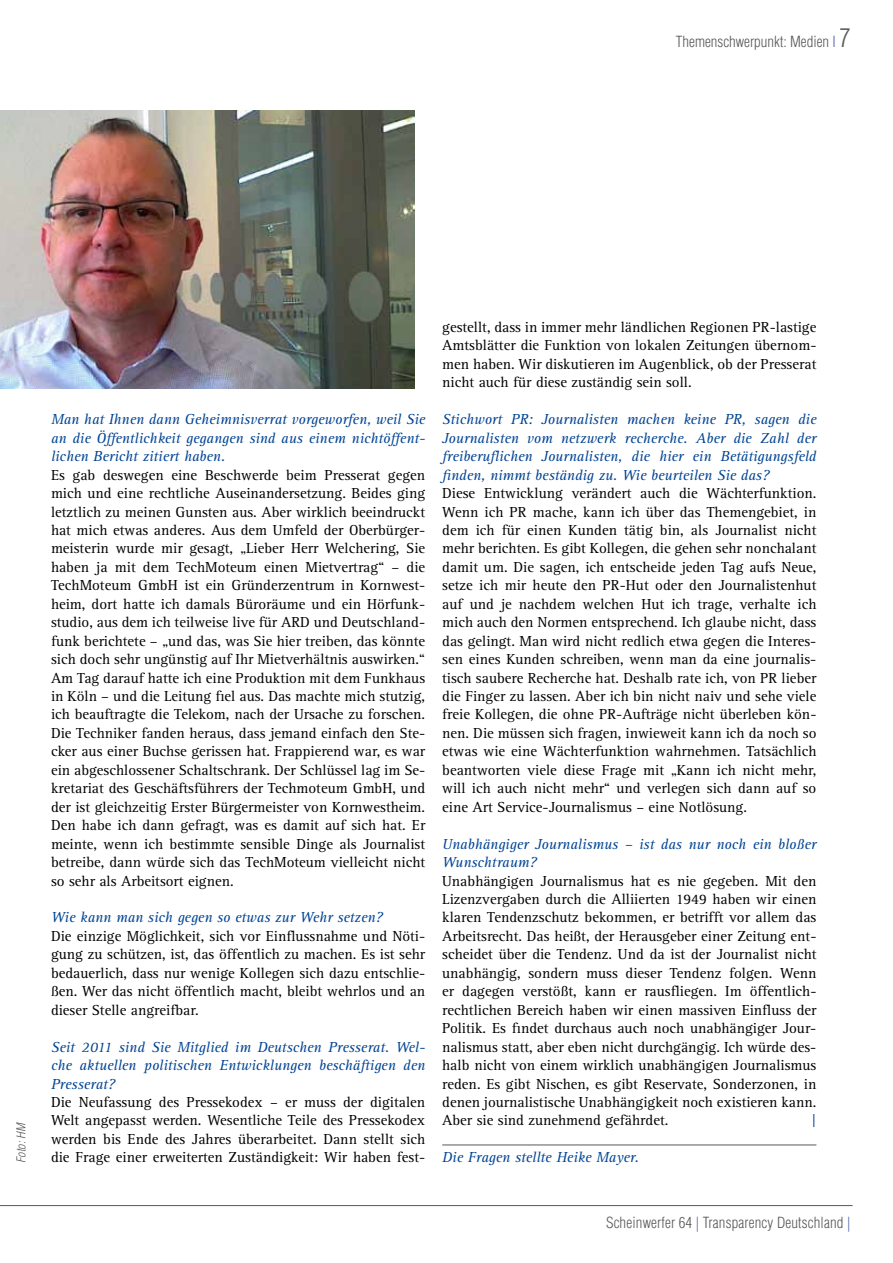
<style>
.page{position:relative;width:893px;height:1263px;background:#fff}
.page>*{position:absolute;margin:0;border:0;box-sizing:border-box;transform-origin:0 0}
.t1{font:15px/18.5px "Rotis Serif";color:#000;text-align:justify}
.t2{font:italic 15px/18.5px "Rotis Serif";color:#004494;text-align:justify}
.t3{font:300 condensed 15px "Helvetica LT Std";letter-spacing:.01em;color:#58585a}
.t4{font:15px "Rotis Serif";color:#004494}
.t5{font:italic 300 condensed 12px "Helvetica LT Std";color:#58585a}
.s1{color:#5168aa}
.s2{font-size:25.5px}
</style>
<div class="page">
<img style="left:0;top:111px;width:415px;height:277px">
<hr style="left:442px;top:1144px;width:374px;height:1px;background:#58585a">
<hr style="left:0;top:1205px;width:853px;height:1px;background:#58585a">
<p class="t3" style="left:676px;top:32px;width:176px">Themenschwerpunkt: Medien <span class="s1">I</span> <span class="s2">7</span></p>
<p class="t5" style="left:14px;top:1163px;width:42px;rotate:-90deg">Foto: HM</p>
<p class="t2" style="left:51px;top:411px;width:376px">Man hat Ihnen dann Geheimnisverrat vorgeworfen, weil Sie an die Öffentlichkeit gegangen sind aus einem nichtöffent&shy;lichen Bericht zitiert haben.</p>
<p class="t1" style="left:51px;top:466px;width:376px">Es gab deswegen eine Beschwerde beim Presserat gegen mich und eine rechtliche Auseinandersetzung. Beides ging letztlich zu meinen Gunsten aus. Aber wirklich beeindruckt hat mich etwas anderes. Aus dem Umfeld der Oberbürger&shy;meisterin wurde mir gesagt, „Lieber Herr Welchering, Sie haben ja mit dem TechMoteum einen Mietvertrag“ – die TechMoteum GmbH ist ein Gründerzentrum in Kornwest&shy;heim, dort hatte ich damals Büroräume und ein Hörfunk&shy;studio, aus dem ich teilweise live für ARD und Deutschland&shy;funk berichtete – „und das, was Sie hier treiben, das könnte sich doch sehr ungünstig auf Ihr Mietverhältnis auswirken.“ Am Tag darauf hatte ich eine Produktion mit dem Funkhaus in Köln – und die Leitung fiel aus. Das machte mich stutzig, ich beauftragte die Telekom, nach der Ursache zu forschen.<br>Die Techniker fanden heraus, dass jemand einfach den Ste&shy;cker aus einer Buchse gerissen hat. Frappierend war, es war ein abgeschlossener Schaltschrank. Der Schlüssel lag im Se&shy;kretariat des Geschäftsführers der Techmoteum GmbH, und der ist gleichzeitig Erster Bürgermeister von Kornwestheim.<br>Den habe ich dann gefragt, was es damit auf sich hat. Er meinte, wenn ich bestimmte sensible Dinge als Journalist betreibe, dann würde sich das TechMoteum vielleicht nicht so sehr als Arbeitsort eignen.</p>
<p class="t2" style="left:51px;top:909px;width:333px">Wie kann man sich gegen so etwas zur Wehr setzen?</p>
<p class="t1" style="left:51px;top:927px;width:376px">Die einzige Möglichkeit, sich vor Einflussnahme und Nöti&shy;gung zu schützen, ist, das öffentlich zu machen. Es ist sehr bedauerlich, dass nur wenige Kollegen sich dazu entschlie&shy;ßen. Wer das nicht öffentlich macht, bleibt wehrlos und an dieser Stelle angreifbar.</p>
<p class="t2" style="left:51px;top:1038px;width:376px">Seit 2011 sind Sie Mitglied im Deutschen Presserat. Wel&shy;che aktuellen politischen Entwicklungen beschäftigen den Presserat?</p>
<p class="t1" style="left:51px;top:1093px;width:376px">Die Neufassung des Pressekodex – er muss der digitalen Welt angepasst werden. Wesentliche Teile des Pressekodex werden bis Ende des Jahres überarbeitet. Dann stellt sich die Frage einer erweiterten Zuständigkeit: Wir haben fest-</p>
<p class="t1" style="left:442px;top:318px;width:376px">gestellt, dass in immer mehr ländlichen Regionen PR-lastige Amtsblätter die Funktion von lokalen Zeitungen übernom&shy;men haben. Wir diskutieren im Augenblick, ob der Presserat nicht auch für diese zuständig sein soll.</p>
<p class="t2" style="left:442px;top:411px;width:376px">Stichwort PR: Journalisten machen keine PR, sagen die Journalisten vom netzwerk recherche. Aber die Zahl der freiberuflichen Journalisten, die hier ein Betätigungsfeld finden, nimmt beständig zu. Wie beurteilen Sie das?</p>
<p class="t1" style="left:442px;top:484px;width:376px">Diese Entwicklung verändert auch die Wächterfunktion.<br>Wenn ich PR mache, kann ich über das Themengebiet, in dem ich für einen Kunden tätig bin, als Journalist nicht mehr berichten. Es gibt Kollegen, die gehen sehr nonchalant damit um. Die sagen, ich entscheide jeden Tag aufs Neue, setze ich mir heute den PR-Hut oder den Journalistenhut auf und je nachdem welchen Hut ich trage, verhalte ich mich auch den Normen entsprechend. Ich glaube nicht, dass das gelingt. Man wird nicht redlich etwa gegen die Interes&shy;sen eines Kunden schreiben, wenn man da eine journalis&shy;tisch saubere Recherche hat. Deshalb rate ich, von PR lieber die Finger zu lassen. Aber ich bin nicht naiv und sehe viele freie Kollegen, die ohne PR-Aufträge nicht überleben kön&shy;nen. Die müssen sich fragen, inwieweit kann ich da noch so etwas wie eine Wächterfunktion wahrnehmen. Tatsächlich beantworten viele diese Frage mit „Kann ich nicht mehr, will ich auch nicht mehr“ und verlegen sich dann auf so eine Art Service-Journalismus – eine Notlösung.</p>
<p class="t2" style="left:442px;top:835px;width:376px">Unabhängiger Journalismus – ist das nur noch ein bloßer<br>Wunschtraum?</p>
<p class="t1" style="left:442px;top:872px;width:376px">Unabhängigen Journalismus hat es nie gegeben. Mit den Lizenzvergaben durch die Alliierten 1949 haben wir einen klaren Tendenzschutz bekommen, er betrifft vor allem das Arbeitsrecht. Das heißt, der Herausgeber einer Zeitung ent&shy;scheidet über die Tendenz. Und da ist der Journalist nicht unabhängig, sondern muss dieser Tendenz folgen. Wenn er dagegen verstößt, kann er rausfliegen. Im öffentlich&shy;rechtlichen Bereich haben wir einen massiven Einfluss der Politik. Es findet durchaus auch noch unabhängiger Jour&shy;nalismus statt, aber eben nicht durchgängig. Ich würde des&shy;halb nicht von einem wirklich unabhängigen Journalismus reden. Es gibt Nischen, es gibt Reservate, Sonderzonen, in denen journalistische Unabhängigkeit noch existieren kann.<br>Aber sie sind zunehmend gefährdet.</p>
<p class="t4" style="left:811px;top:1112px;width:6px">|</p>
<p class="t2" style="left:442px;top:1149px;width:198px">Die Fragen stellte Heike Mayer.</p>
<p class="t3" style="left:606px;top:1213px;width:246px">Scheinwerfer 64 <span class="s1">|</span> Transparency Deutschland <span class="s1">|</span></p>
</div>
